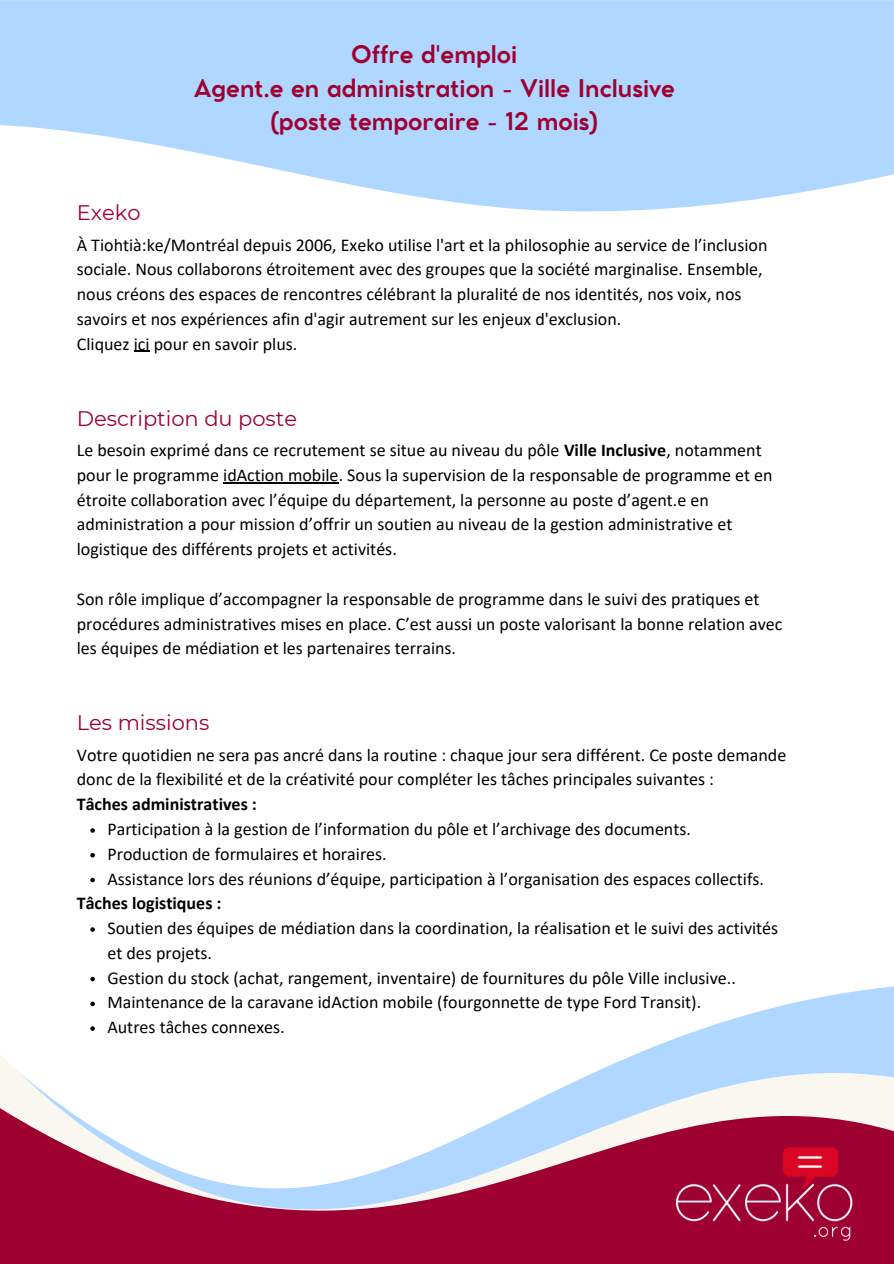
<style>
.page{position:relative;width:894px;height:1264px;background:#fff}
.page>*{position:absolute;margin:0;border:0;box-sizing:border-box;transform-origin:0 0}
.t1{font:700 24px/33.8px "Cocomat Pro";color:#9e0031;text-align:center}
.t2{font:21px "Montserrat";color:#9e0031}
.t3{font:18px/24.8px "Calibri";color:#000}
.t4{font:700 18px "Calibri";color:#000}
.s1{font-weight:700}
</style>
<div class="page">
<svg style="left:0;top:0;width:893px;height:212px;fill:#b0d7ff"></svg>
<hr style="left:223px;top:482px;width:115px;height:1px;background:#000">
<svg style="left:90px;top:828px;width:5px;height:4px"></svg>
<svg style="left:90px;top:853px;width:5px;height:4px"></svg>
<svg style="left:90px;top:877px;width:5px;height:5px"></svg>
<svg style="left:90px;top:927px;width:5px;height:4px"></svg>
<svg style="left:90px;top:976px;width:5px;height:5px"></svg>
<svg style="left:134px;top:351px;width:16px;height:1px"></svg>
<svg style="left:90px;top:989px;width:803px;height:19px"></svg>
<svg style="left:0;top:1008px;width:893px;height:255px"></svg>
<img style="left:676px;top:1141px;width:175px;height:99px">
<p class="t2" style="left:77px;top:200px;width:65px">Exeko</p>
<p class="t1" style="left:194px;top:39px;width:482px">Offre d'emploi<br>Agent.e en administration - Ville Inclusive (poste temporaire - 12 mois)</p>
<p class="t3" style="left:77px;top:234px;width:692px">À Tiohtià:ke/Montréal depuis 2006, Exeko utilise l'art et la philosophie au service de l’inclusion sociale. Nous collaborons étroitement avec des groupes que la société marginalise. Ensemble, nous créons des espaces de rencontres célébrant la pluralité de nos identités, nos voix, nos savoirs et nos expériences afin d'agir autrement sur les enjeux d'exclusion.</p>
<p class="t3" style="left:77px;top:333px;width:222px">Cliquez ici pour en savoir plus.</p>
<p class="t2" style="left:77px;top:405px;width:222px">Description du poste</p>
<h1 class="t3" style="left:77px;top:439px;width:697px">Le besoin exprimé dans ce recrutement se situe au niveau du pôle <span class="s1">Ville Inclusive</span>, notamment pour le programme idAction mobile. Sous la supervision de la responsable de programme et en étroite collaboration avec l’équipe du département, la personne au poste d’agent.e en administration a pour mission d’offrir un soutien au niveau de la gestion administrative et logistique des différents projets et activités.</h1>
<h2 class="t3" style="left:77px;top:588px;width:707px">Son rôle implique d’accompagner la responsable de programme dans le suivi des pratiques et procédures administratives mises en place. C’est aussi un poste valorisant la bonne relation avec les équipes de médiation et les partenaires terrains.</h2>
<h3 class="t2" style="left:77px;top:710px;width:134px">Les missions</h3>
<p class="t3" style="left:77px;top:743px;width:710px">Votre quotidien ne sera pas ancré dans la routine : chaque jour sera différent. Ce poste demande donc de la flexibilité et de la créativité pour compléter les tâches principales suivantes :</p>
<h2 class="t4" style="left:77px;top:796px;width:181px">Tâches administratives :</h2>
<p class="t3" style="left:107px;top:818px;width:585px">Participation à la gestion de l’information du pôle et l’archivage des documents.</p>
<p class="t3" style="left:107px;top:842px;width:281px">Production de formulaires et horaires.</p>
<h2 class="t3" style="left:107px;top:867px;width:658px">Assistance lors des réunions d’équipe, participation à l’organisation des espaces collectifs.</h2>
<p class="t4" style="left:77px;top:895px;width:146px">Tâches logistiques :</p>
<p class="t3" style="left:107px;top:917px;width:672px">Soutien des équipes de médiation dans la coordination, la réalisation et le suivi des activités et des projets.</p>
<p class="t3" style="left:107px;top:966px;width:629px">Gestion du stock (achat, rangement, inventaire) de fournitures du pôle Ville inclusive..</p>
<p class="t3" style="left:107px;top:991px;width:595px">Maintenance de la caravane idAction mobile (fourgonnette de type Ford Transit).</p>
<p class="t3" style="left:107px;top:1016px;width:179px">Autres tâches connexes.</p>
</div>
